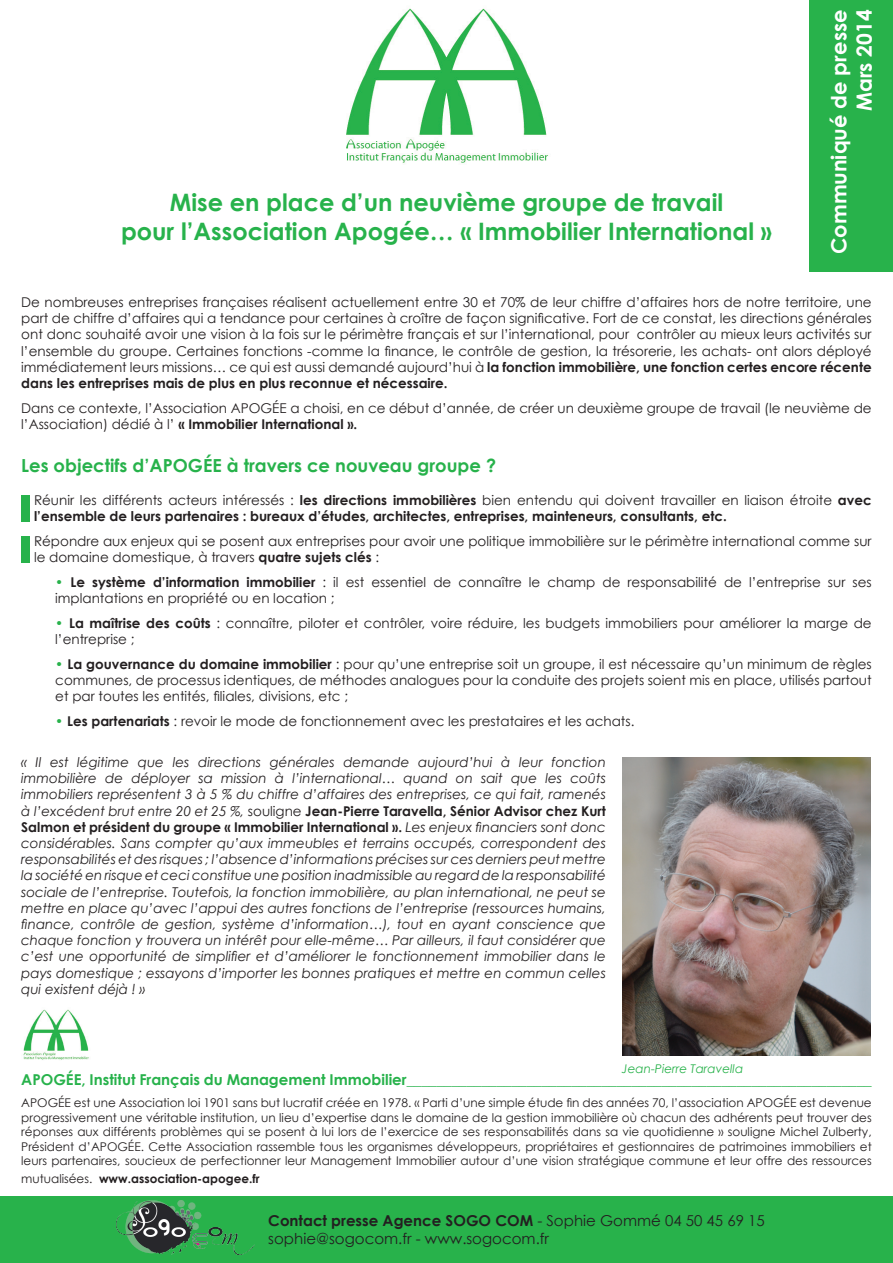
<style>
.page{position:relative;width:893px;height:1263px;background:#fff}
.page>*{position:absolute;margin:0;border:0;box-sizing:border-box;transform-origin:0 0}
.t1{font:700 24px/28.8px "Century Gothic";color:#27b24b;text-align:center}
.t2{font:700 21px/25.2px "Century Gothic";color:#fff;text-align:right}
.t3{font:700 18px "Century Gothic";color:#27b24b}
.t4{font:700 15px "Century Gothic";color:#27b24b}
.t5{font:15px/18px "Century Gothic";color:#231f20}
.t6{font:13.5px/16.2px "Century Gothic";color:#231f20}
.t7{font:italic 13.5px/16.2px "Century Gothic";color:#231f20;text-align:justify}
.t8{font:700 13.5px/16.2px "Century Gothic";color:#231f20}
.t9{font:12px/14.4px "Century Gothic";color:#231f20;text-align:justify}
.t10{font:700 12px "Century Gothic";color:#231f20}
.t11{font:italic 12px "Century Gothic";color:#28b24b}
.s1{font-weight:700}
.s2{font-weight:400}
.s3{color:#28b24b}
.s4{font-style:normal}
.s5{font-weight:700;font-style:normal}
</style>
<div class="page">
<img style="left:346px;top:8px;width:202px;height:155px">
<div style="left:810px;top:0;width:83px;height:271px;background:#28b24b"></div>
<div style="left:0;top:1196px;width:893px;height:66px;background:#28b24b"></div>
<img style="left:117px;top:1200px;width:138px;height:54px">
<img style="left:623px;top:758px;width:248px;height:298px">
<div style="left:21px;top:495px;width:9px;height:27px;background:#27b24b"></div>
<div style="left:21px;top:536px;width:9px;height:27px;background:#27b24b"></div>
<img style="left:23px;top:1009px;width:66px;height:51px">
<h1 class="t1" style="left:121px;top:188px;width:652px">Mise en place d’un neuvième groupe de travail<br>pour l’Association Apogée… « Immobilier International »</h1>
<h2 class="t2" style="left:826px;top:254px;width:246px;rotate:-90deg">Communiqué de presse<br>Mars 2014</h2>
<p class="t6" style="left:21px;top:294px;width:852px;text-align:justify">De nombreuses entreprises françaises réalisent actuellement entre 30 et 70% de leur chiffre d’affaires hors de notre territoire, une part de chiffre d’affaires qui a tendance pour certaines à croître de façon significative. Fort de ce constat, les directions générales ont donc souhaité avoir une vision à la fois sur le périmètre français et sur l’international, pour contrôler au mieux leurs activités sur l’ensemble du groupe. Certaines fonctions -comme la finance, le contrôle de gestion, la trésorerie, les achats- ont alors déployé immédiatement leurs missions… ce qui est aussi demandé aujourd’hui à <span class="s1">la fonction immobilière, une fonction certes encore récente dans les entreprises mais de plus en plus reconnue et nécessaire.</span></p>
<p class="t6" style="left:21px;top:399px;width:852px">Dans ce contexte, l’Association APOGÉE a choisi, en ce début d’année, de créer un deuxième groupe de travail (le neuvième de l’Association) dédié à l’ <span class="s1">« Immobilier International ».</span></p>
<h3 class="t3" style="left:21px;top:454px;width:476px">Les objectifs d’APOGÉE à travers ce nouveau groupe ?</h3>
<p class="t8" style="left:34px;top:492px;width:839px"><span class="s2">Réunir les différents acteurs intéressés :</span> les directions immobilières <span class="s2">bien entendu qui doivent travailler en liaison étroite</span> avec l’ensemble de leurs partenaires : bureaux d’études, architectes, entreprises, mainteneurs, consultants, etc.</p>
<p class="t6" style="left:34px;top:533px;width:839px">Répondre aux enjeux qui se posent aux entreprises pour avoir une politique immobilière sur le périmètre international comme sur le domaine domestique, à travers <span class="s1">quatre sujets clés</span> :</p>
<p class="t6" style="left:55px;top:574px;width:818px"><span class="s3">•</span> <span class="s1">Le système d’information immobilier</span> : il est essentiel de connaître le champ de responsabilité de l’entreprise sur ses implantations en propriété ou en location ;</p>
<p class="t6" style="left:55px;top:615px;width:818px"><span class="s3">•</span> <span class="s1">La maîtrise des coûts</span> : connaître, piloter et contrôler, voire réduire, les budgets immobiliers pour améliorer la marge de l’entreprise ;</p>
<p class="t6" style="left:55px;top:656px;width:818px;text-align:justify"><span class="s3">•</span> <span class="s1">La gouvernance du domaine immobilier</span> : pour qu’une entreprise soit un groupe, il est nécessaire qu’un minimum de règles communes, de processus identiques, de méthodes analogues pour la conduite des projets soient mis en place, utilisés partout et par toutes les entités, filiales, divisions, etc ;</p>
<p class="t6" style="left:55px;top:713px;width:581px"><span class="s3">•</span> <span class="s1">Les partenariats</span> : revoir le mode de fonctionnement avec les prestataires et les achats.</p>
<p class="t7" style="left:21px;top:754px;width:586px">« Il est légitime que les directions générales demande aujourd’hui à leur fonction immobilière de déployer sa mission à l’international… quand on sait que les coûts immobiliers représentent 3 à 5 % du chiffre d’affaires des entreprises, ce qui fait, ramenés à l’excédent brut entre 20 et 25 %, <span class="s4">souligne</span> <span class="s5">Jean-Pierre Taravella, Sénior Advisor chez Kurt Salmon et président du groupe « Immobilier International ».</span> Les enjeux financiers sont donc considérables. Sans compter qu’aux immeubles et terrains occupés, correspondent des responsabilités et des risques ; l’absence d’informations précises sur ces derniers peut mettre la société en risque et ceci constitue une position inadmissible au regard de la responsabilité sociale de l’entreprise. Toutefois, la fonction immobilière, au plan international, ne peut se mettre en place qu’avec l’appui des autres fonctions de l’entreprise (ressources humains, finance, contrôle de gestion, système d’information…), tout en ayant conscience que chaque fonction y trouvera un intérêt pour elle-même… Par ailleurs, il faut considérer que c’est une opportunité de simplifier et d’améliorer le fonctionnement immobilier dans le pays domestique ; essayons d’importer les bonnes pratiques et mettre en commun celles qui existent déjà ! »</p>
<p class="t11" style="left:622px;top:1061px;width:123px">Jean-Pierre Taravella</p>
<p class="t4" style="left:21px;top:1070px;width:852px">APOGÉE, Institut Français du Management Immobilier______________________________________________________________</p>
<p class="t9" style="left:21px;top:1096px;width:852px">APOGÉE est une Association loi 1901 sans but lucratif créée en 1978. « Parti d’une simple étude fin des années 70, l’association APOGÉE est devenue progressivement une véritable institution, un lieu d’expertise dans le domaine de la gestion immobilière où chacun des adhérents peut trouver des réponses aux différents problèmes qui se posent à lui lors de l’exercice de ses responsabilités dans sa vie quotidienne » souligne Michel Zulberty, Président d’APOGÉE. Cette Association rassemble tous les organismes développeurs, propriétaires et gestionnaires de patrimoines immobiliers et leurs partenaires, soucieux de perfectionner leur Management Immobilier autour d’une vision stratégique commune et leur offre des ressources</p>
<p class="t10" style="left:21px;top:1171px;width:240px"><span class="s2">mutualisées.</span> www.association-apogee.fr</p>
<p class="t5" style="left:268px;top:1211px;width:498px"><span class="s1">Contact presse Agence SOGO COM</span> - Sophie Gommé 04 50 45 69 15 sophie@sogocom.fr - www.sogocom.fr</p>
</div>
